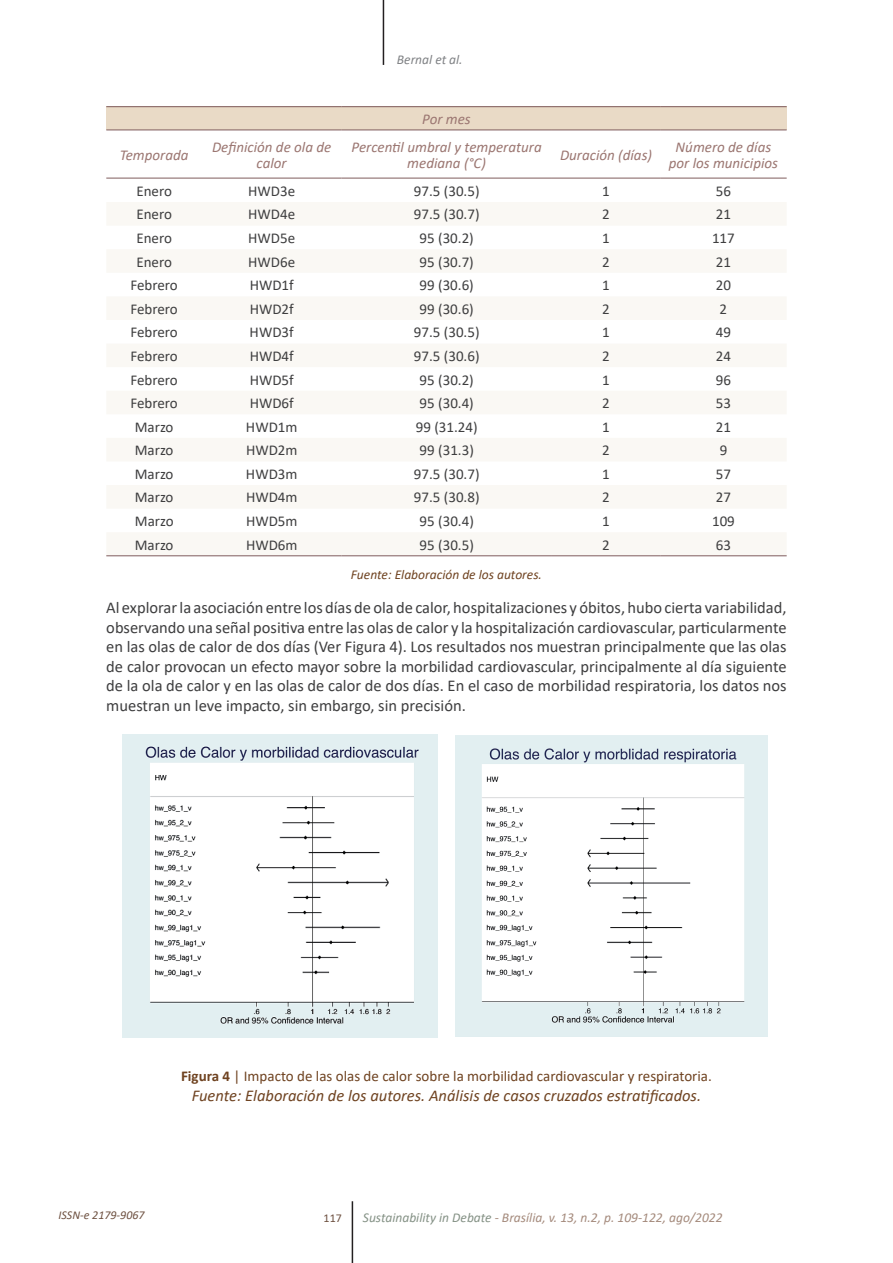
<style>
.page{position:relative;width:893px;height:1263px;background:#fff}
.page>*{position:absolute;margin:0;border:0;box-sizing:border-box;transform-origin:0 0}
.t1{font:16.5px/19.5px "Calibri";color:#3e3e3f;text-align:justify}
.t2{font:italic 16.5px "Calibri";color:#6f4321}
.t3{font:15px "Calibri";color:#3e3e3f}
.t4{font:italic 15px/16.2px "Calibri";color:#9b7671;text-align:center}
.t5{font:15px "Calibri";color:#6f4321}
.t6{font:italic 13.5px "Calibri";color:#a58b7d}
.t7{font:italic 13.5px "Calibri";color:#6f4321}
.t8{font:italic 13.5px "Calibri";color:#808285}
.t9{font:italic 12px "Calibri";color:#6d5040}
.t10{font:12px "Calibri";color:#6d5040}
.s1{font-weight:700}
.s2{color:#859286}
</style>
<div class="page">
<hr style="left:383px;top:0;width:1px;height:65px;background:#231f20">
<hr style="left:352px;top:1201px;width:1px;height:62px;background:#231f20">
<div style="left:106px;top:107px;width:681px;height:23px;background:#e9dac6"></div>
<svg style="left:107px;top:202px;width:679px;height:353px;fill:#faf8f4"></svg>
<hr style="left:106px;top:106px;width:96px;height:1px;background:#7f5c5d">
<hr style="left:202px;top:106px;width:139px;height:1px;background:#7f5c5d">
<hr style="left:341px;top:106px;width:211px;height:1px;background:#7f5c5d">
<hr style="left:552px;top:106px;width:108px;height:1px;background:#7f5c5d">
<hr style="left:660px;top:106px;width:127px;height:1px;background:#7f5c5d">
<hr style="left:106px;top:130px;width:96px;height:1px;background:#7f5c5d">
<hr style="left:202px;top:130px;width:139px;height:1px;background:#7f5c5d">
<hr style="left:341px;top:130px;width:211px;height:1px;background:#7f5c5d">
<hr style="left:552px;top:130px;width:108px;height:1px;background:#7f5c5d">
<hr style="left:660px;top:130px;width:127px;height:1px;background:#7f5c5d">
<hr style="left:106px;top:178px;width:96px;height:1px;background:#7f5c5d">
<hr style="left:202px;top:178px;width:139px;height:1px;background:#7f5c5d">
<hr style="left:341px;top:178px;width:211px;height:1px;background:#7f5c5d">
<hr style="left:552px;top:178px;width:108px;height:1px;background:#7f5c5d">
<hr style="left:660px;top:178px;width:127px;height:1px;background:#7f5c5d">
<hr style="left:106px;top:555px;width:96px;height:1px;background:#7f5c5d">
<hr style="left:202px;top:555px;width:139px;height:1px;background:#7f5c5d">
<hr style="left:341px;top:555px;width:211px;height:1px;background:#7f5c5d">
<hr style="left:552px;top:555px;width:108px;height:1px;background:#7f5c5d">
<hr style="left:660px;top:555px;width:127px;height:1px;background:#7f5c5d">
<img style="left:123px;top:734px;width:315px;height:303px">
<img style="left:455px;top:735px;width:313px;height:302px">
<p class="t8" style="left:397px;top:51px;width:67px">Bernal et al.</p>
<p class="t4" style="left:422px;top:110px;width:50px">Por mes</p>
<p class="t4" style="left:120px;top:146px;width:70px">Temporada</p>
<p class="t4" style="left:212px;top:138px;width:121px">Definición de ola de calor</p>
<p class="t4" style="left:352px;top:138px;width:192px">Percentil umbral y temperatura mediana (°C)</p>
<p class="t4" style="left:560px;top:146px;width:94px">Duración (días)</p>
<p class="t4" style="left:669px;top:138px;width:111px">Número de días por los municipios</p>
<p class="t3" style="left:136px;top:180px;width:37px">Enero</p>
<p class="t3" style="left:248px;top:180px;width:48px">HWD3e</p>
<p class="t3" style="left:414px;top:180px;width:67px">97.5 (30.5)</p>
<p class="t3" style="left:602px;top:180px;width:9px">1</p>
<p class="t3" style="left:716px;top:180px;width:17px">56</p>
<p class="t3" style="left:136px;top:204px;width:37px">Enero</p>
<p class="t3" style="left:248px;top:204px;width:48px">HWD4e</p>
<p class="t3" style="left:414px;top:204px;width:67px">97.5 (30.7)</p>
<p class="t3" style="left:602px;top:204px;width:9px">2</p>
<p class="t3" style="left:716px;top:204px;width:17px">21</p>
<p class="t3" style="left:136px;top:228px;width:37px">Enero</p>
<p class="t3" style="left:248px;top:228px;width:48px">HWD5e</p>
<p class="t3" style="left:420px;top:228px;width:56px">95 (30.2)</p>
<p class="t3" style="left:602px;top:228px;width:9px">1</p>
<p class="t3" style="left:712px;top:228px;width:24px">117</p>
<p class="t3" style="left:136px;top:251px;width:37px">Enero</p>
<p class="t3" style="left:248px;top:251px;width:48px">HWD6e</p>
<p class="t3" style="left:420px;top:251px;width:56px">95 (30.7)</p>
<p class="t3" style="left:602px;top:251px;width:9px">2</p>
<p class="t3" style="left:716px;top:251px;width:17px">21</p>
<p class="t3" style="left:130px;top:275px;width:49px">Febrero</p>
<p class="t3" style="left:250px;top:275px;width:46px">HWD1f</p>
<p class="t3" style="left:420px;top:275px;width:56px">99 (30.6)</p>
<p class="t3" style="left:602px;top:275px;width:9px">1</p>
<p class="t3" style="left:716px;top:275px;width:17px">20</p>
<p class="t3" style="left:130px;top:298px;width:49px">Febrero</p>
<p class="t3" style="left:250px;top:298px;width:46px">HWD2f</p>
<p class="t3" style="left:420px;top:298px;width:56px">99 (30.6)</p>
<p class="t3" style="left:602px;top:298px;width:9px">2</p>
<p class="t3" style="left:720px;top:298px;width:9px">2</p>
<p class="t3" style="left:130px;top:322px;width:49px">Febrero</p>
<p class="t3" style="left:250px;top:322px;width:46px">HWD3f</p>
<p class="t3" style="left:414px;top:322px;width:67px">97.5 (30.5)</p>
<p class="t3" style="left:602px;top:322px;width:9px">1</p>
<p class="t3" style="left:716px;top:322px;width:17px">49</p>
<p class="t3" style="left:130px;top:346px;width:49px">Febrero</p>
<p class="t3" style="left:250px;top:346px;width:46px">HWD4f</p>
<p class="t3" style="left:414px;top:346px;width:67px">97.5 (30.6)</p>
<p class="t3" style="left:602px;top:346px;width:9px">2</p>
<p class="t3" style="left:716px;top:346px;width:17px">24</p>
<p class="t3" style="left:130px;top:369px;width:49px">Febrero</p>
<p class="t3" style="left:250px;top:369px;width:46px">HWD5f</p>
<p class="t3" style="left:420px;top:369px;width:56px">95 (30.2)</p>
<p class="t3" style="left:602px;top:369px;width:9px">1</p>
<p class="t3" style="left:716px;top:369px;width:17px">96</p>
<p class="t3" style="left:130px;top:393px;width:49px">Febrero</p>
<p class="t3" style="left:250px;top:393px;width:46px">HWD6f</p>
<p class="t3" style="left:420px;top:393px;width:56px">95 (30.4)</p>
<p class="t3" style="left:602px;top:393px;width:9px">2</p>
<p class="t3" style="left:716px;top:393px;width:17px">53</p>
<p class="t3" style="left:135px;top:416px;width:40px">Marzo</p>
<p class="t3" style="left:246px;top:416px;width:53px">HWD1m</p>
<p class="t3" style="left:416px;top:416px;width:63px">99 (31.24)</p>
<p class="t3" style="left:602px;top:416px;width:9px">1</p>
<p class="t3" style="left:716px;top:416px;width:17px">21</p>
<p class="t3" style="left:135px;top:440px;width:40px">Marzo</p>
<p class="t3" style="left:246px;top:440px;width:53px">HWD2m</p>
<p class="t3" style="left:420px;top:440px;width:56px">99 (31.3)</p>
<p class="t3" style="left:602px;top:440px;width:9px">2</p>
<p class="t3" style="left:720px;top:440px;width:9px">9</p>
<p class="t3" style="left:135px;top:463px;width:40px">Marzo</p>
<p class="t3" style="left:246px;top:463px;width:53px">HWD3m</p>
<p class="t3" style="left:414px;top:463px;width:67px">97.5 (30.7)</p>
<p class="t3" style="left:602px;top:463px;width:9px">1</p>
<p class="t3" style="left:716px;top:463px;width:17px">57</p>
<p class="t3" style="left:135px;top:487px;width:40px">Marzo</p>
<p class="t3" style="left:246px;top:487px;width:53px">HWD4m</p>
<p class="t3" style="left:414px;top:487px;width:67px">97.5 (30.8)</p>
<p class="t3" style="left:602px;top:487px;width:9px">2</p>
<p class="t3" style="left:716px;top:487px;width:17px">27</p>
<p class="t3" style="left:135px;top:511px;width:40px">Marzo</p>
<p class="t3" style="left:246px;top:511px;width:53px">HWD5m</p>
<p class="t3" style="left:420px;top:511px;width:56px">95 (30.4)</p>
<p class="t3" style="left:602px;top:511px;width:9px">1</p>
<p class="t3" style="left:712px;top:511px;width:24px">109</p>
<p class="t3" style="left:135px;top:534px;width:40px">Marzo</p>
<p class="t3" style="left:246px;top:534px;width:53px">HWD6m</p>
<p class="t3" style="left:420px;top:534px;width:56px">95 (30.5)</p>
<p class="t3" style="left:602px;top:534px;width:9px">2</p>
<p class="t3" style="left:716px;top:534px;width:17px">63</p>
<p class="t7" style="left:351px;top:565px;width:193px">Fuente: Elaboración de los autores.</p>
<p class="t1" style="left:106px;top:598px;width:682px">Al explorar la asociación entre los días de ola de calor, hospitalizaciones y óbitos, hubo cierta variabilidad, observando una señal positiva entre las olas de calor y la hospitalización cardiovascular, particularmente en las olas de calor de dos días (Ver Figura 4). Los resultados nos muestran principalmente que las olas de calor provocan un efecto mayor sobre la morbilidad cardiovascular, principalmente al día siguiente de la ola de calor y en las olas de calor de dos días. En el caso de morbilidad respiratoria, los datos nos muestran un leve impacto, sin embargo, sin precisión.</p>
<p class="t5" style="left:181px;top:1066px;width:532px"><span class="s1">Figura 4</span> | Impacto de las olas de calor sobre la morbilidad cardiovascular y respiratoria.</p>
<p class="t2" style="left:192px;top:1084px;width:511px">Fuente: Elaboración de los autores. Análisis de casos cruzados estratificados.</p>
<p class="t9" style="left:59px;top:1207px;width:88px">ISSN-e 2179-9067</p>
<p class="t6" style="left:363px;top:1208px;width:361px"><span class="s2">Sustainability in Debate</span> - Brasília, v. 13, n.2, p. 109-122, ago/2022</p>
<p class="t10" style="left:324px;top:1209px;width:20px">117</p>
</div>
